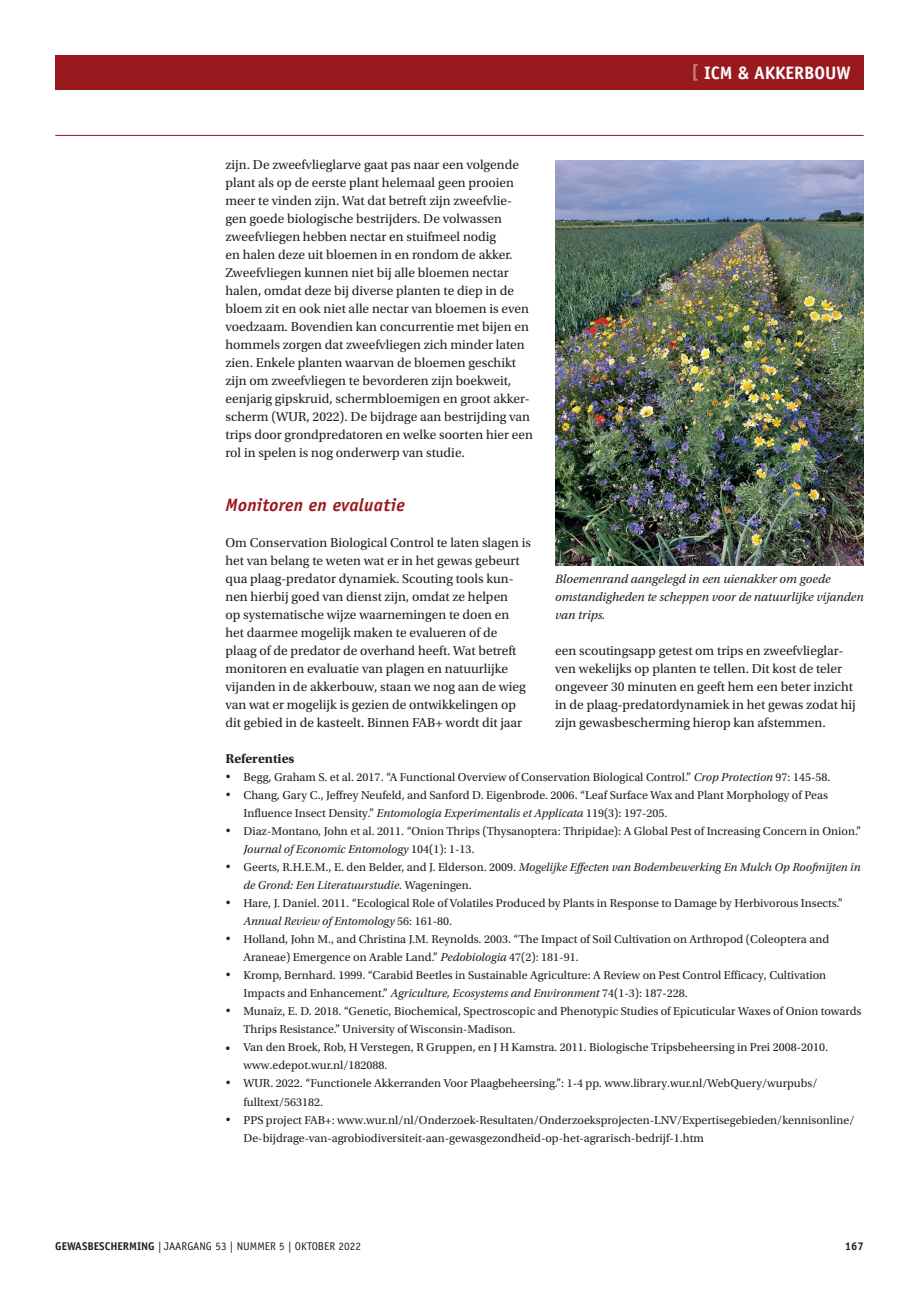
<style>
.page{position:relative;width:919px;height:1289px;background:#fff}
.page>*{position:absolute;margin:0;border:0;box-sizing:border-box;transform-origin:0 0}
.t1{font:italic 700 18px "Officina Sans Std";letter-spacing:.015em;color:#991a1e}
.t2{font:700 18px "Officina Sans Std";color:#fff}
.t3{font:13.5px/18px "Utopia Std";color:#231f20}
.t4{font:700 13.5px "Utopia Std";color:#231f20}
.t5{font:italic 12.75px/18px "Utopia Std";color:#231f20}
.t6{font:12px/18px "Utopia Std";color:#231f20}
.t7{font:italic 12px/18px "Utopia Std";color:#231f20}
.t8{font:11.25px "Officina Sans Std";color:#231f20}
.t9{font:700 11.25px "Officina Sans Std";color:#231f20}
.s1{color:#c77f7d}
.s2{font-style:italic}
.s3{font-style:normal}
.s4{font-weight:700}
</style>
<div class="page">
<div style="left:55px;top:55px;width:808px;height:34px;background:#991a1e"></div>
<hr style="left:55px;top:135px;width:808px;height:1px;background:#991a1e">
<img style="left:555px;top:160px;width:308px;height:405px">
<h1 class="t2" style="left:691px;top:61px;width:161px"><span class="s1">[</span> ICM &amp; AKKERBOUW</h1>
<p class="t3" style="left:225px;top:156px;width:309px">zijn. De zweefvlieglarve gaat pas naar een volgende plant als op de eerste plant helemaal geen prooien meer te vinden zijn. Wat dat betreft zijn zweefvlie&shy;gen goede biologische bestrijders. De volwassen zweefvliegen hebben nectar en stuifmeel nodig<br>en halen deze uit bloemen in en rondom de akker.<br>Zweefvliegen kunnen niet bij alle bloemen nectar halen, omdat deze bij diverse planten te diep in de bloem zit en ook niet alle nectar van bloemen is even voedzaam. Bovendien kan concurrentie met bijen en hommels zorgen dat zweefvliegen zich minder laten zien. Enkele planten waarvan de bloemen geschikt zijn om zweefvliegen te bevorderen zijn boekweit, eenjarig gipskruid, schermbloemigen en groot akker&shy;scherm (WUR, 2022). De bijdrage aan bestrijding van trips door grondpredatoren en welke soorten hier een rol in spelen is nog onderwerp van studie.</p>
<h1 class="t1" style="left:225px;top:494px;width:181px">Monitoren en evaluatie</h1>
<p class="t3" style="left:225px;top:534px;width:307px">Om Conservation Biological Control te laten slagen is het van belang te weten wat er in het gewas gebeurt qua plaag-predator dynamiek. Scouting tools kun&shy;nen hierbij goed van dienst zijn, omdat ze helpen<br>op systematische wijze waarnemingen te doen en het daarmee mogelijk maken te evalueren of de plaag of de predator de overhand heeft. Wat betreft monitoren en evaluatie van plagen en natuurlijke vijanden in de akkerbouw, staan we nog aan de wieg van wat er mogelijk is gezien de ontwikkelingen op dit gebied in de kasteelt. Binnen FAB+ wordt dit jaar</p>
<p class="t5" style="left:555px;top:570px;width:310px">Bloemenrand aangelegd in een uienakker om goede omstandigheden te scheppen voor de natuurlijke vijanden van trips.</p>
<p class="t3" style="left:555px;top:642px;width:302px">een scoutingsapp getest om trips en zweefvlieglar&shy;ven wekelijks op planten te tellen. Dit kost de teler on geveer 30 minuten en geeft hem een beter inzicht in de plaag-predatordynamiek in het gewas zodat hij zijn gewasbescherming hierop kan afstemmen.</p>
<p class="t4" style="left:225px;top:751px;width:70px">Referenties</p>
<p class="t6" style="left:225px;top:768px;width:606px">• Begg, Graham S. et al. 2017. “A Functional Overview of Conservation Biological Control.” <span class="s2">Crop Protection</span> 97: 145-58.</p>
<p class="t6" style="left:243px;top:786px;width:586px;text-indent:-18px">• Chang, Gary C., Jeffrey Neufeld, and Sanford D. Eigenbrode. 2006. “Leaf Surface Wax and Plant Morphology of Peas<br>Influence Insect Density.” <span class="s2">Entomologia Experimentalis et Applicata</span> 119(3): 197-205.</p>
<p class="t6" style="left:243px;top:822px;width:619px;text-indent:-18px">• Diaz-Montano, John et al. 2011. “Onion Thrips (Thysanoptera: Thripidae): A Global Pest of Increasing Concern in Onion.”<br><span class="s2">Journal of Economic Entomology</span> 104(1): 1-13.</p>
<p class="t7" style="left:243px;top:858px;width:618px;text-indent:-18px">• <span class="s3">Geerts, R.H.E.M., E. den Belder, and J. Elderson. 2009.</span> Mogelijke Effecten van Bodembewerking En Mulch Op Roofmijten in de Grond: Een Literatuurstudie<span class="s3">. Wageningen.</span></p>
<p class="t6" style="left:243px;top:894px;width:601px;text-indent:-18px">• Hare, J. Daniel. 2011. “Ecological Role of Volatiles Produced by Plants in Response to Damage by Herbivorous Insects.”<br><span class="s2">Annual Review of Entomology</span> 56: 161-80.</p>
<p class="t6" style="left:243px;top:930px;width:587px;text-indent:-18px">• Holland, John M., and Christina J.M. Reynolds. 2003. “The Impact of Soil Cultivation on Arthropod (Coleoptera and<br>Araneae) Emergence on Arable Land.” <span class="s2">Pedobiologia</span> 47(2): 181-91.</p>
<p class="t6" style="left:243px;top:966px;width:584px;text-indent:-18px">• Kromp, Bernhard. 1999. “Carabid Beetles in Sustainable Agriculture: A Review on Pest Control Efficacy, Cultivation<br>Impacts and Enhancement.” <span class="s2">Agriculture, Ecosystems and Environment</span> 74(1-3): 187-228.</p>
<p class="t6" style="left:243px;top:1002px;width:619px;text-indent:-18px">• Munaiz, E. D. 2018. “Genetic, Biochemical, Spectroscopic and Phenotypic Studies of Epicuticular Waxes of Onion towards<br>Thrips Resistance.” University of Wisconsin-Madison.</p>
<p class="t6" style="left:243px;top:1038px;width:586px;text-indent:-18px">• Van den Broek, Rob, H Verstegen, R Gruppen, en J H Kamstra. 2011. Biologische Tripsbeheersing in Prei 2008-2010. www.edepot.wur.nl/182088.</p>
<p class="t6" style="left:243px;top:1074px;width:575px;text-indent:-18px">• WUR. 2022. “Functionele Akkerranden Voor Plaagbeheersing.”: 1-4 pp. www.library.wur.nl/WebQuery/wurpubs/ fulltext/563182.</p>
<p class="t6" style="left:243px;top:1110px;width:612px;text-indent:-18px">• PPS project FAB+: www.wur.nl/nl/Onderzoek-Resultaten/Onderzoeksprojecten-LNV/Expertisegebieden/kennisonline/<br>De-bijdrage-van-agrobiodiversiteit-aan-gewasgezondheid-op-het-agrarisch-bedrijf-1.htm</p>
<p class="t8" style="left:55px;top:1239px;width:307px"><span class="s4">GEWASBESCHERMING</span> | JAARGANG 53 | NUMMER 5 | OKTOBER 2022</p>
<p class="t9" style="left:844px;top:1238px;width:20px">167</p>
</div>
